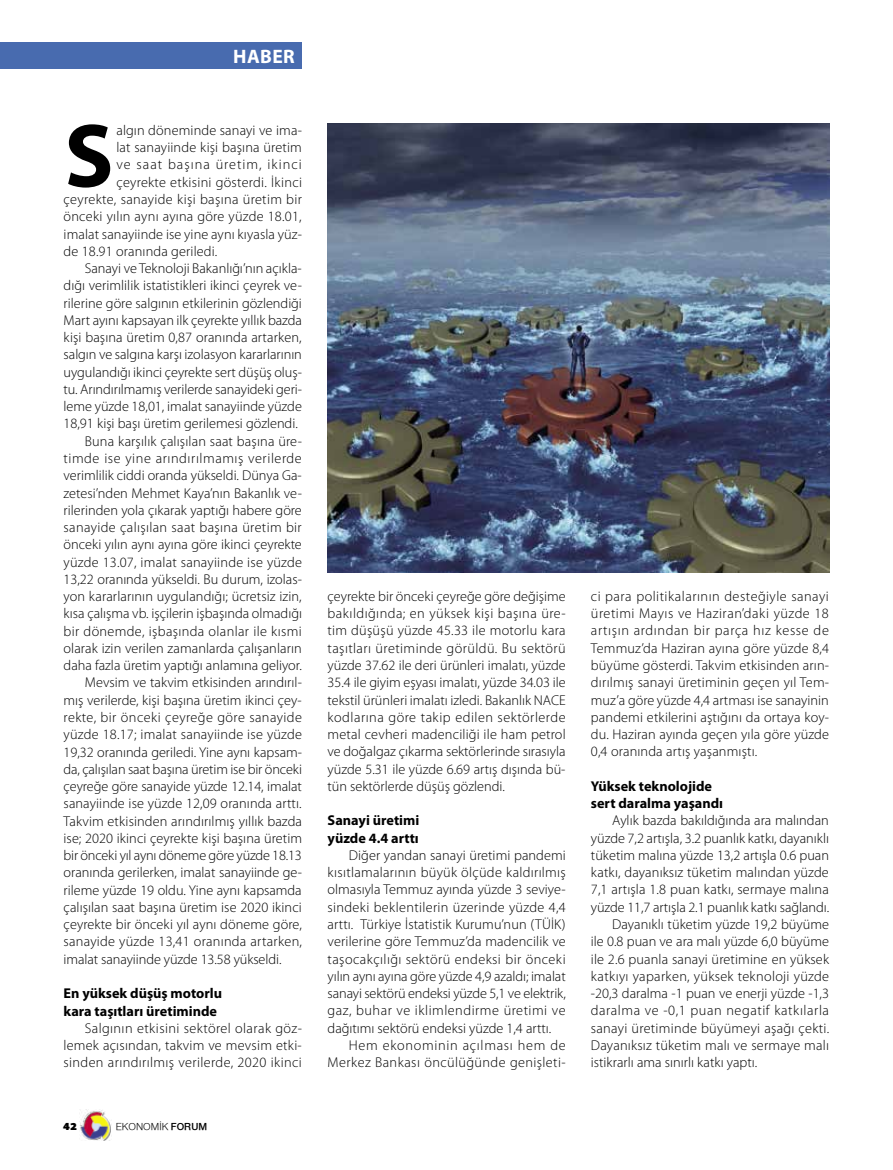
<style>
.page{position:relative;width:893px;height:1170px;background:#fff}
.page>*{position:absolute;margin:0;border:0;box-sizing:border-box;transform-origin:0 0}
.t1{font:700 91.05px "Myriad Pro";color:#000}
.t2{font:700 19.5px "Myriad Pro";letter-spacing:.02em;color:#fff}
.t3{font:300 14.25px/17.2px "Myriad Pro";letter-spacing:.005em;color:#000;text-align:justify}
.t4{font:300 14.25px "Myriad Pro";letter-spacing:.025em;color:#000}
.t5{font:700 14.25px/17.2px "Myriad Pro";color:#000}
.t6{font:300 14.25px/17.2px "Myriad Pro";letter-spacing:.03em;color:#000;text-align:right}
.t7{font:300 14.25px "Myriad Pro";letter-spacing:.04em;color:#000}
.t8{font:300 14.25px "Myriad Pro";letter-spacing:-.015em;color:#000}
.t9{font:300 14.25px "Myriad Pro";letter-spacing:.07em;color:#000}
.t10{font:10.5px "Nimbus Sans Novus";color:#000}
.t11{font:900 10.5px "PF Agora Sans Pro";color:#000}
.s1{font-weight:600}
</style>
<div class="page">
<img style="left:80px;top:1109px;width:31px;height:31px">
<div style="left:0;top:43px;width:302px;height:26px;background:#486baf"></div>
<img style="left:328px;top:123px;width:501px;height:449px">
<h2 class="t2" style="left:233px;top:45px;width:63px">HABER</h2>
<h1 class="t1" style="left:65px;top:105px;width:51px">S</h1>
<p class="t3" style="left:116px;top:122px;width:187px">algın döneminde sanayi ve ima-</p>
<p class="t3" style="left:116px;top:139px;width:187px">lat sanayiinde kişi başına üretim</p>
<p class="t9" style="left:116px;top:157px;width:187px">ve saat başına üretim, ikinci</p>
<p class="t3" style="left:116px;top:173px;width:187px">çeyrekte etkisini gösterdi. İkinci</p>
<p class="t4" style="left:64px;top:191px;width:240px">çeyrekte, sanayide kişi başına üretim bir</p>
<p class="t3" style="left:64px;top:208px;width:240px">önceki yılın aynı ayına göre yüzde 18.01,</p>
<p class="t3" style="left:64px;top:225px;width:240px">imalat sanayiinde ise yine aynı kıyasla yüz-</p>
<p class="t3" style="left:64px;top:242px;width:155px">de 18.91 oranında geriledi.</p>
<p class="t3" style="left:85px;top:260px;width:218px">Sanayi ve Teknoloji Bakanlığı’nın açıkla-</p>
<p class="t3" style="left:64px;top:277px;width:240px">dığı verimlilik istatistikleri ikinci çeyrek ve-</p>
<p class="t3" style="left:64px;top:294px;width:240px">rilerine göre salgının etkilerinin gözlendiği</p>
<p class="t3" style="left:64px;top:312px;width:240px">Mart ayını kapsayan ilk çeyrekte yıllık bazda</p>
<p class="t3" style="left:64px;top:329px;width:240px">kişi başına üretim 0,87 oranında artarken,</p>
<p class="t3" style="left:64px;top:346px;width:240px">salgın ve salgına karşı izolasyon kararlarının</p>
<p class="t3" style="left:64px;top:363px;width:240px">uygulandığı ikinci çeyrekte sert düşüş oluş-</p>
<p class="t3" style="left:64px;top:381px;width:240px">tu. Arındırılmamış verilerde sanayideki geri-</p>
<p class="t3" style="left:64px;top:398px;width:240px">leme yüzde 18,01, imalat sanayiinde yüzde</p>
<p class="t3" style="left:64px;top:415px;width:236px">18,91 kişi başı üretim gerilemesi gözlendi.</p>
<p class="t3" style="left:85px;top:432px;width:219px">Buna karşılık çalışılan saat başına üre-</p>
<p class="t7" style="left:64px;top:450px;width:240px">timde ise yine arındırılmamış verilerde</p>
<p class="t3" style="left:64px;top:467px;width:240px">verimlilik ciddi oranda yükseldi. Dünya Ga-</p>
<p class="t3" style="left:64px;top:484px;width:240px">zetesi’nden Mehmet Kaya’nın Bakanlık ve-</p>
<p class="t3" style="left:64px;top:501px;width:240px">rilerinden yola çıkarak yaptığı habere göre</p>
<p class="t4" style="left:64px;top:519px;width:240px">sanayide çalışılan saat başına üretim bir</p>
<p class="t3" style="left:64px;top:536px;width:240px">önceki yılın aynı ayına göre ikinci çeyrekte</p>
<p class="t3" style="left:64px;top:553px;width:240px">yüzde 13.07, imalat sanayiinde ise yüzde</p>
<p class="t3" style="left:64px;top:570px;width:240px">13,22 oranında yükseldi. Bu durum, izolas-</p>
<p class="t3" style="left:64px;top:588px;width:240px">yon kararlarının uygulandığı; ücretsiz izin,</p>
<p class="t3" style="left:64px;top:605px;width:240px">kısa çalışma vb. işçilerin işbaşında olmadığı</p>
<p class="t4" style="left:64px;top:623px;width:240px">bir dönemde, işbaşında olanlar ile kısmi</p>
<p class="t3" style="left:64px;top:639px;width:240px">olarak izin verilen zamanlarda çalışanların</p>
<p class="t3" style="left:64px;top:657px;width:240px">daha fazla üretim yaptığı anlamına geliyor.</p>
<p class="t3" style="left:85px;top:674px;width:219px">Mevsim ve takvim etkisinden arındırıl-</p>
<p class="t3" style="left:64px;top:691px;width:240px">mış verilerde, kişi başına üretim ikinci çey-</p>
<p class="t6" style="left:64px;top:708px;width:240px">rekte, bir önceki çeyreğe göre sanayide</p>
<p class="t3" style="left:64px;top:726px;width:240px">yüzde 18.17; imalat sanayiinde ise yüzde</p>
<p class="t3" style="left:64px;top:743px;width:240px">19,32 oranında geriledi. Yine aynı kapsam-</p>
<p class="t3" style="left:64px;top:760px;width:240px">da, çalışılan saat başına üretim ise bir önceki</p>
<p class="t3" style="left:64px;top:777px;width:240px">çeyreğe göre sanayide yüzde 12.14, imalat</p>
<p class="t3" style="left:64px;top:795px;width:240px">sanayiinde ise yüzde 12,09 oranında arttı.</p>
<p class="t3" style="left:64px;top:812px;width:240px">Takvim etkisinden arındırılmış yıllık bazda</p>
<p class="t3" style="left:64px;top:829px;width:240px">ise; 2020 ikinci çeyrekte kişi başına üretim</p>
<p class="t8" style="left:64px;top:847px;width:240px">bir önceki yıl aynı döneme göre yüzde 18.13</p>
<p class="t3" style="left:64px;top:864px;width:240px">oranında gerilerken, imalat sanayiinde ge-</p>
<p class="t3" style="left:64px;top:881px;width:240px">rileme yüzde 19 oldu. Yine aynı kapsamda</p>
<p class="t3" style="left:64px;top:898px;width:240px">çalışılan saat başına üretim ise 2020 ikinci</p>
<p class="t3" style="left:64px;top:915px;width:240px">çeyrekte bir önceki yıl aynı döneme göre,</p>
<p class="t3" style="left:64px;top:933px;width:240px">sanayide yüzde 13,41 oranında artarken,</p>
<p class="t3" style="left:64px;top:950px;width:219px">imalat sanayiinde yüzde 13.58 yükseldi.</p>
<p class="t5" style="left:64px;top:984px;width:160px">En yüksek düşüş motorlu kara taşıtları üretiminde</p>
<p class="t3" style="left:64px;top:1019px;width:240px;text-indent:21px">Salgının etkisini sektörel olarak göz&shy;lemek açısından, takvim ve mevsim etki&shy;sinden arındırılmış verilerde, 2020 ikinci</p>
<p class="t11" style="left:63px;top:1119px;width:15px">42</p>
<p class="t10" style="left:116px;top:1120px;width:93px">EKONOMİK <span class="s1">FORUM</span></p>
<p class="t3" style="left:328px;top:587px;width:240px">çeyrekte bir önceki çeyreğe göre değişime bakıldığında; en yüksek kişi başına üre&shy;tim düşüşü yüzde 45.33 ile motorlu kara taşıtları üretiminde görüldü. Bu sektörü yüzde 37.62 ile deri ürünleri imalatı, yüzde 35.4 ile giyim eşyası imalatı, yüzde 34.03 ile tekstil ürünleri imalatı izledi. Bakanlık NACE kodlarına göre takip edilen sektörlerde metal cevheri madenciliği ile ham petrol ve doğalgaz çıkarma sektörlerinde sırasıyla yüzde 5.31 ile yüzde 6.69 artış dışında bü&shy;tün sektörlerde düşüş gözlendi.</p>
<p class="t5" style="left:328px;top:812px;width:93px">Sanayi üretimi yüzde 4.4 arttı</p>
<p class="t3" style="left:328px;top:846px;width:240px;text-indent:21px">Diğer yandan sanayi üretimi pandemi kısıtlamalarının büyük ölçüde kaldırılmış olmasıyla Temmuz ayında yüzde 3 seviye&shy;sindeki beklentilerin üzerinde yüzde 4,4 arttı. Türkiye İstatistik Kurumu’nun (TÜİK) verilerine göre Temmuz’da madencilik ve taşocakçılığı sektörü endeksi bir önceki yılın aynı ayına göre yüzde 4,9 azaldı; imalat sanayi sektörü endeksi yüzde 5,1 ve elektrik, gaz, buhar ve iklimlendirme üretimi ve dağıtımı sektörü endeksi yüzde 1,4 arttı.</p>
<p class="t6" style="left:328px;top:1036px;width:240px">Hem ekonominin açılması hem de<br>Merkez Bankası öncülüğünde genişleti-</p>
<p class="t3" style="left:591px;top:587px;width:240px">ci para politikalarının desteğiyle sanayi üretimi Mayıs ve Haziran’daki yüzde 18 artışın ardından bir parça hız kesse de Temmuz’da Haziran ayına göre yüzde 8,4 büyüme gösterdi. Takvim etkisinden arın&shy;dırılmış sanayi üretiminin geçen yıl Tem&shy;muz’a göre yüzde 4,4 artması ise sanayinin pandemi etkilerini aştığını da ortaya koy&shy;du. Haziran ayında geçen yıla göre yüzde 0,4 oranında artış yaşanmıştı.</p>
<p class="t5" style="left:591px;top:777px;width:134px">Yüksek teknolojide sert daralma yaşandı</p>
<p class="t3" style="left:612px;top:812px;width:218px">Aylık bazda bakıldığında ara malından</p>
<p class="t3" style="left:591px;top:829px;width:240px">yüzde 7,2 artışla, 3.2 puanlık katkı, dayanıklı</p>
<p class="t3" style="left:591px;top:846px;width:240px">tüketim malına yüzde 13,2 artışla 0.6 puan</p>
<p class="t3" style="left:591px;top:864px;width:239px">katkı, dayanıksız tüketim malından yüzde</p>
<p class="t3" style="left:591px;top:881px;width:239px">7,1 artışla 1.8 puan katkı, sermaye malına</p>
<p class="t3" style="left:591px;top:898px;width:240px">yüzde 11,7 artışla 2.1 puanlık katkı sağlandı.</p>
<p class="t3" style="left:612px;top:915px;width:218px">Dayanıklı tüketim yüzde 19,2 büyüme</p>
<p class="t3" style="left:591px;top:933px;width:240px">ile 0.8 puan ve ara malı yüzde 6,0 büyüme</p>
<p class="t3" style="left:591px;top:950px;width:240px">ile 2.6 puanla sanayi üretimine en yüksek</p>
<p class="t3" style="left:591px;top:967px;width:240px">katkıyı yaparken, yüksek teknoloji yüzde</p>
<p class="t3" style="left:591px;top:984px;width:240px">-20,3 daralma -1 puan ve enerji yüzde -1,3</p>
<p class="t7" style="left:591px;top:1002px;width:240px">daralma ve -0,1 puan negatif katkılarla</p>
<p class="t3" style="left:591px;top:1019px;width:240px">sanayi üretiminde büyümeyi aşağı çekti.</p>
<p class="t3" style="left:591px;top:1036px;width:240px">Dayanıksız tüketim malı ve sermaye malı</p>
<p class="t3" style="left:591px;top:1053px;width:168px">istikrarlı ama sınırlı katkı yaptı.</p>
</div>
